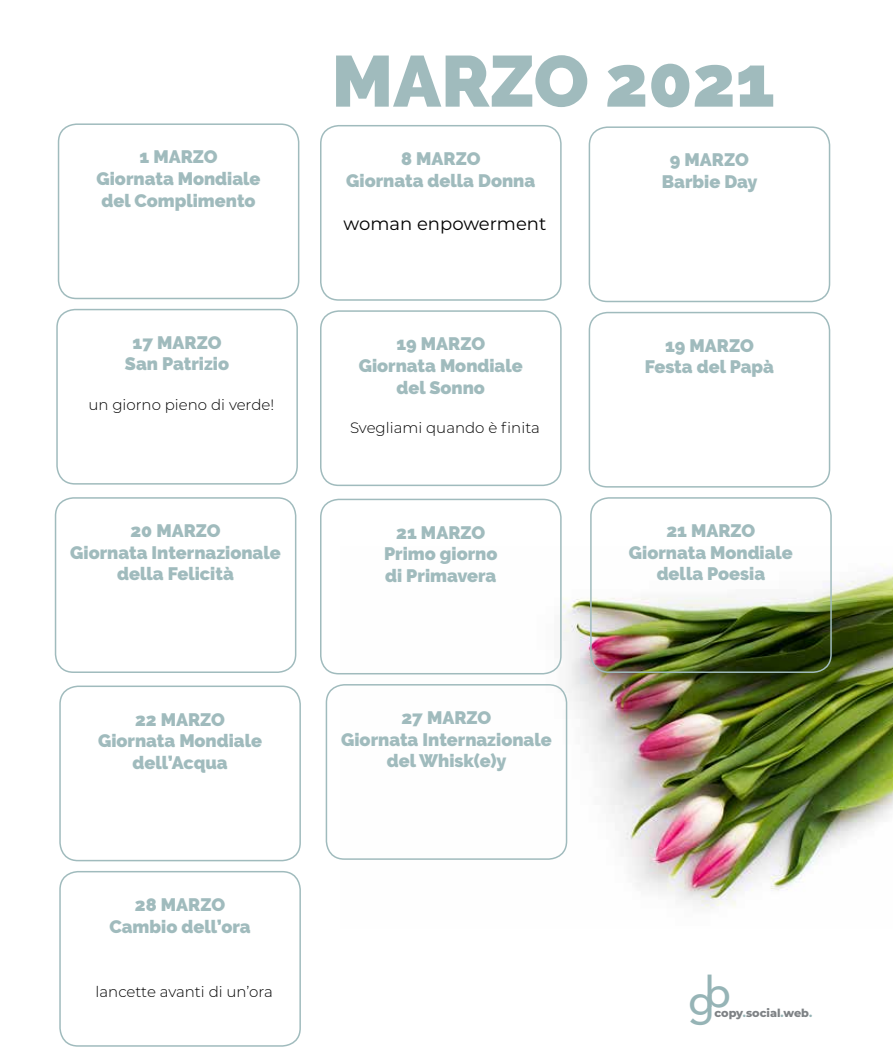
<style>
.page{position:relative;width:893px;height:1063px;background:#fff}
.page>*{position:absolute;margin:0;border:0;box-sizing:border-box;transform-origin:0 0}
.t1{font:900 72px "Raleway";color:#a0bbbd}
.t2{font:500 43.2px "Avenir";color:#96b4b6}
.t3{font:900 18px/21.6px "Raleway";color:#a0bbbd;text-align:center}
.t4{font:18px "Montserrat";color:#000}
.t5{font:300 15px "Montserrat";color:#000}
.t6{font:800 11.25px "Montserrat";color:#7e8285}
.s1{color:#96b4b6}
</style>
<div class="page">
<img style="left:340px;top:574px;width:553px;height:336px">
<div style="left:320px;top:125px;width:242px;height:176px;border:2px solid #a0bbbd;border-radius:18px"></div>
<div style="left:320px;top:310px;width:242px;height:176px;border:2px solid #a0bbbd;border-radius:18px"></div>
<div style="left:589px;top:312px;width:241px;height:176px;border:2px solid #a0bbbd;border-radius:18px"></div>
<div style="left:590px;top:497px;width:242px;height:176px;border:2px solid #a0bbbd;border-radius:18px"></div>
<div style="left:59px;top:686px;width:242px;height:175px;border:2px solid #a0bbbd;border-radius:18px"></div>
<div style="left:326px;top:684px;width:241px;height:176px;border:2px solid #a0bbbd;border-radius:18px"></div>
<div style="left:59px;top:871px;width:242px;height:176px;border:2px solid #a0bbbd;border-radius:18px"></div>
<div style="left:320px;top:499px;width:242px;height:175px;border:2px solid #a0bbbd;border-radius:18px"></div>
<div style="left:55px;top:497px;width:241px;height:176px;border:2px solid #a0bbbd;border-radius:18px"></div>
<div style="left:589px;top:126px;width:241px;height:176px;border:2px solid #a0bbbd;border-radius:18px"></div>
<div style="left:56px;top:309px;width:242px;height:176px;border:2px solid #a0bbbd;border-radius:18px"></div>
<div style="left:58px;top:123px;width:241px;height:176px;border:2px solid #a0bbbd;border-radius:18px"></div>
<p class="t3" style="left:97px;top:146px;width:165px">1 MARZO<br>Giornata Mondiale del Complimento</p>
<p class="t3" style="left:125px;top:332px;width:106px">17 MARZO<br>San Patrizio</p>
<p class="t5" style="left:88px;top:395px;width:187px">un giorno pieno di verde!</p>
<p class="t3" style="left:70px;top:520px;width:212px">20 MARZO<br>Giornata Internazionale della Felicità</p>
<h1 class="t1" style="left:332px;top:40px;width:445px">MARZO 2021</h1>
<p class="t3" style="left:346px;top:148px;width:190px">8 MARZO<br>Giornata della Donna</p>
<p class="t4" style="left:344px;top:211px;width:204px">woman enpowerment</p>
<p class="t3" style="left:359px;top:333px;width:165px">19 MARZO<br>Giornata Mondiale del Sonno</p>
<p class="t5" style="left:350px;top:418px;width:192px">Svegliami quando è finita</p>
<p class="t3" style="left:384px;top:522px;width:115px">21 MARZO<br>Primo giorno di Primavera</p>
<p class="t3" style="left:662px;top:149px;width:97px">9 MARZO<br>Barbie Day</p>
<p class="t3" style="left:645px;top:335px;width:131px">19 MARZO<br>Festa del Papà</p>
<p class="t3" style="left:629px;top:520px;width:165px">21 MARZO<br>Giornata Mondiale della Poesia</p>
<p class="t3" style="left:98px;top:708px;width:165px">22 MARZO<br>Giornata Mondiale dell’Acqua</p>
<p class="t3" style="left:341px;top:707px;width:212px">27 MARZO<br>Giornata Internazionale del Whisk(e)y</p>
<p class="t3" style="left:109px;top:894px;width:143px">28 MARZO<br>Cambio dell’ora</p>
<p class="t5" style="left:96px;top:982px;width:179px">lancette avanti di un’ora</p>
<h2 class="t2" style="left:688px;top:959px;width:45px">gb</h2>
<p class="t6" style="left:714px;top:1005px;width:99px">copy<span class="s1">.</span>social<span class="s1">.</span>web<span class="s1">.</span></p>
</div>
